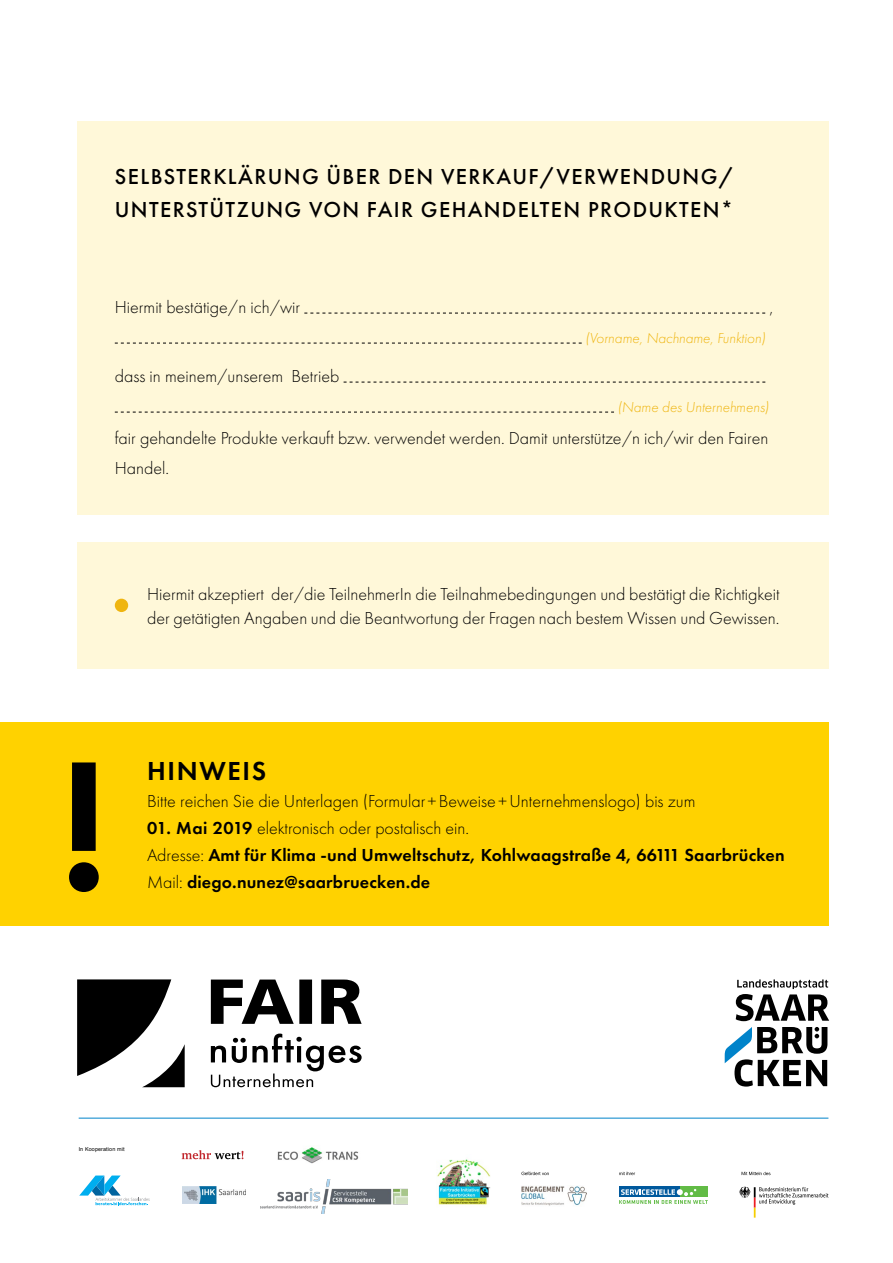
<style>
.page{position:relative;width:893px;height:1263px;background:#fff}
.page>*{position:absolute;margin:0;border:0;box-sizing:border-box;transform-origin:0 0}
.t1{font:600 190.5px "Futura PT";color:#000}
.t2{font:600 27px "Futura PT";letter-spacing:.06em;color:#000}
.t3{font:500 22.5px/33px "Futura PT";letter-spacing:.06em;color:#000}
.t4{font:300 18px/30px "Futura PT";color:#000}
.t5{font:600 18px/27px "Futura PT";letter-spacing:.01em;color:#000}
.t6{font:italic 300 15px "Futura PT";color:#efb510}
.t7{font:5.4px "Arial";letter-spacing:.02em;color:#000}
.s1{font-weight:300}
</style>
<div class="page">
<div style="left:77px;top:121px;width:751px;height:393px;background:#fff8d9"></div>
<svg style="left:304px;top:313px;width:461px;height:1px"></svg>
<svg style="left:115px;top:343px;width:467px;height:1px"></svg>
<svg style="left:344px;top:382px;width:421px;height:1px"></svg>
<svg style="left:115px;top:412px;width:499px;height:1px"></svg>
<div style="left:77px;top:542px;width:751px;height:127px;background:#fff8d9"></div>
<div style="left:0;top:722px;width:828px;height:204px;background:#ffd200"></div>
<div style="left:115px;top:599px;width:13px;height:13px;background:#efb510;border-radius:50%"></div>
<svg style="left:725px;top:979px;width:104px;height:107px"></svg>
<hr style="left:79px;top:1118px;width:749px;height:1px;background:#0083ca">
<img style="left:437px;top:1159px;width:53px;height:46px">
<img style="left:521px;top:1186px;width:66px;height:20px">
<svg style="left:521px;top:1172px;width:28px;height:3px"></svg>
<div style="left:619px;top:1187px;width:60px;height:10px;background:#00599d"></div>
<div style="left:681px;top:1187px;width:27px;height:10px;background:#62bb46"></div>
<svg style="left:619px;top:1189px;width:89px;height:15px"></svg>
<svg style="left:619px;top:1172px;width:16px;height:3px"></svg>
<svg style="left:739px;top:1187px;width:89px;height:30px"></svg>
<svg style="left:742px;top:1172px;width:28px;height:3px"></svg>
<img style="left:277px;top:1147px;width:82px;height:17px">
<img style="left:182px;top:1187px;width:64px;height:17px">
<img style="left:260px;top:1179px;width:147px;height:34px">
<svg style="left:182px;top:1150px;width:61px;height:9px"></svg>
<svg style="left:79px;top:1175px;width:71px;height:30px"></svg>
<svg style="left:77px;top:979px;width:108px;height:108px"></svg>
<svg style="left:211px;top:979px;width:151px;height:45px"></svg>
<svg style="left:211px;top:1033px;width:151px;height:54px"></svg>
<p class="t3" style="left:115px;top:160px;width:621px">SELBSTERKLÄRUNG ÜBER DEN VERKAUF/VERWENDUNG/<br>UNTERSTÜTZUNG VON FAIR GEHANDELTEN PRODUKTEN*</p>
<p class="t4" style="left:115px;top:293px;width:187px">Hiermit bestätige/n ich/wir</p>
<p class="t4" style="left:769px;top:293px;width:6px">,</p>
<p class="t4" style="left:115px;top:362px;width:226px">dass in meinem/unserem Betrieb</p>
<p class="t6" style="left:585px;top:330px;width:182px">(Vorname, Nachname, Funktion)</p>
<p class="t6" style="left:617px;top:399px;width:153px">(Name des Unternehmens)</p>
<p class="t4" style="left:115px;top:423px;width:655px">fair gehandelte Produkte verkauft bzw. verwendet werden. Damit unterstütze/n ich/wir den Fairen<br>Handel.</p>
<p class="t4" style="left:147px;top:582px;width:634px;line-height:24px">Hiermit akzeptiert der/die TeilnehmerIn die Teilnahmebedingungen und bestätigt die Richtigkeit der getätigten Angaben und die Beantwortung der Fragen nach bestem Wissen und Gewissen.</p>
<h1 class="t1" style="left:60px;top:707px;width:50px">!</h1>
<h2 class="t2" style="left:147px;top:754px;width:120px">HINWEIS</h2>
<p class="t4" style="left:147px;top:786px;width:550px">Bitte reichen Sie die Unterlagen (Formular +Beweise +Unternehmenslogo) bis zum</p>
<p class="t5" style="left:147px;top:815px;width:639px">01. Mai 2019 <span class="s1">elektronisch oder postalisch ein.<br>Adresse:</span> Amt für Klima -und Umweltschutz, Kohlwaagstraße 4, 66111 Saarbrücken<br><span class="s1">Mail:</span> diego.nunez@saarbruecken.de</p>
<p class="t7" style="left:79px;top:1145px;width:47px">In Kooperation mit</p>
</div>
